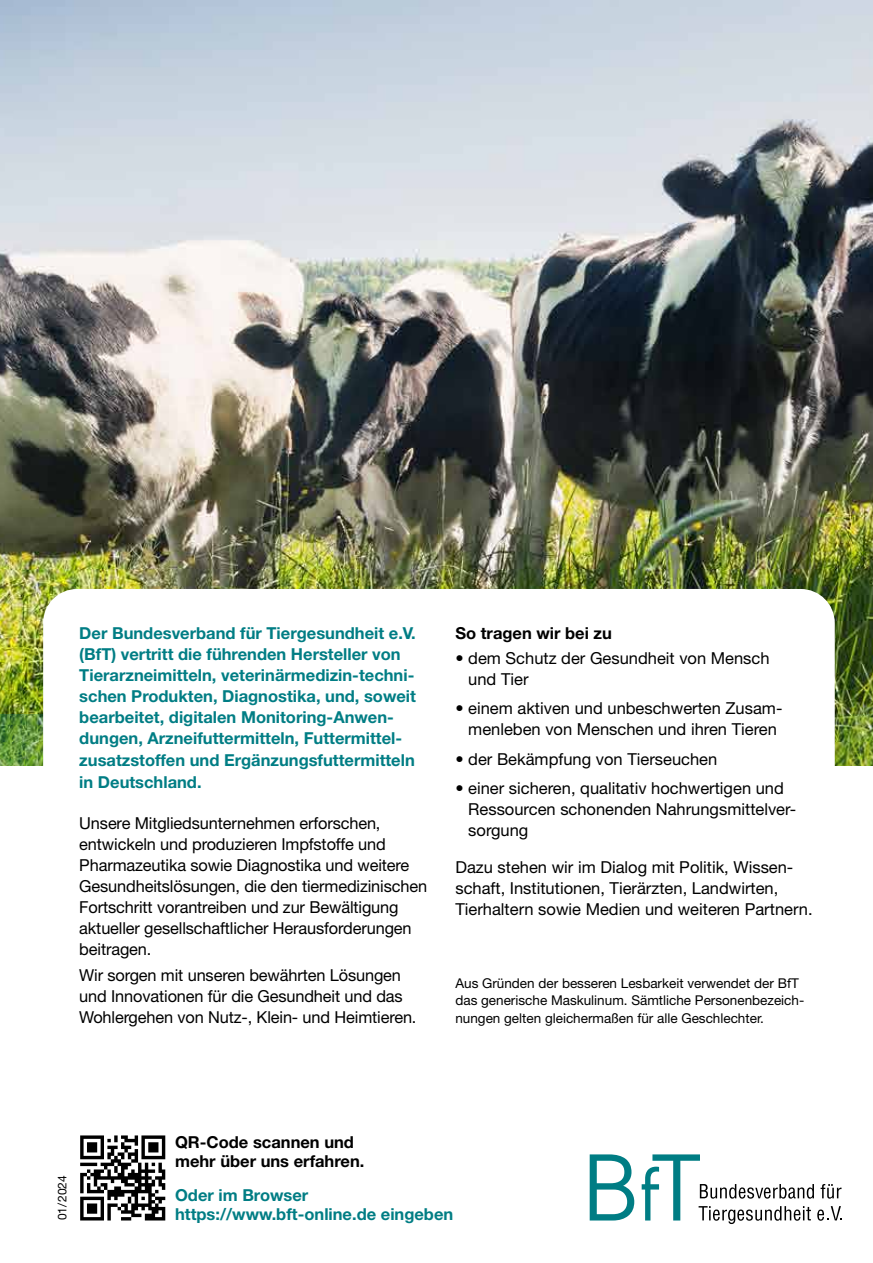
<style>
.page{position:relative;width:873px;height:1263px;background:#fff}
.page>*{position:absolute;margin:0;border:0;box-sizing:border-box;transform-origin:0 0}
.t1{font:16.5px/21.1px "Helvetica Neue LT Pro";letter-spacing:-.01em;color:#000}
.t2{font:700 16.5px/21.1px "Helvetica Neue LT Pro";color:#007d84}
.t3{font:700 16.5px/19.5px "Helvetica Neue LT Pro";color:#000}
.t4{font:13.5px/17.2px "Helvetica Neue LT Pro";color:#000}
.t5{font:12px "Helvetica Neue LT Pro";letter-spacing:.02em;color:#000}
</style>
<div class="page">
<img style="left:0;top:0;width:872px;height:714px">
<img style="left:834px;top:714px;width:38px;height:51px">
<svg style="left:0;top:714px;width:43px;height:51px;background:#64943d"></svg>
<div style="left:43px;top:589px;width:791px;height:312px;background:#fff;border-radius:34px"></div>
<svg style="left:589px;top:1154px;width:45px;height:66px"></svg>
<svg style="left:641px;top:1154px;width:200px;height:70px"></svg>
<svg style="left:80px;top:1135px;width:85px;height:85px"></svg>
<p class="t2" style="left:79px;top:622px;width:338px">Der Bundesverband für Tiergesundheit e.V. (BfT) vertritt die führenden Hersteller von Tierarzneimitteln, veterinärmedizin-techni&shy;schen Produkten, Diagnostika, und, soweit bearbeitet, digitalen Monitoring-Anwen&shy;dungen, Arzneifuttermitteln, Futtermittel&shy;zusatzstoffen und Ergänzungsfuttermitteln</p>
<p class="t2" style="left:79px;top:771px;width:124px">in Deutschland.</p>
<p class="t1" style="left:79px;top:812px;width:349px">Unsere Mitgliedsunternehmen erforschen, entwickeln und produzieren Impfstoffe und Pharmazeutika sowie Diagnostika und weitere Gesundheitslösungen, die den tiermedizinischen Fortschritt vorantreiben und zur Bewältigung aktueller gesellschaftlicher Herausforderungen beitragen.</p>
<p class="t1" style="left:79px;top:964px;width:338px">Wir sorgen mit unseren bewährten Lösungen und Innovationen für die Gesundheit und das<br>Wohlergehen von Nutz-, Klein- und Heimtieren.</p>
<p class="t3" style="left:455px;top:623px;width:158px">So tragen wir bei zu</p>
<p class="t1" style="left:468px;top:647px;width:303px;text-indent:-13px">• dem Schutz der Gesundheit von Mensch und Tier</p>
<p class="t1" style="left:455px;top:698px;width:328px;text-align:center">• einem aktiven und unbeschwerten Zusam&shy;menleben von Menschen und ihren Tieren</p>
<p class="t1" style="left:455px;top:748px;width:263px">• der Bekämpfung von Tierseuchen</p>
<p class="t1" style="left:468px;top:777px;width:329px;text-indent:-13px">• einer sicheren, qualitativ hochwertigen und<br>Ressourcen schonenden Nahrungsmittelver&shy;sorgung</p>
<p class="t1" style="left:455px;top:857px;width:358px">Dazu stehen wir im Dialog mit Politik, Wissen&shy;schaft, Institutionen, Tierärzten, Landwirten,<br>Tierhaltern sowie Medien und weiteren Partnern.</p>
<p class="t4" style="left:455px;top:974px;width:350px">Aus Gründen der besseren Lesbarkeit verwendet der BfT das generische Maskulinum. Sämtliche Personenbezeich&shy;nungen gelten gleichermaßen für alle Geschlechter.</p>
<p class="t5" style="left:55px;top:1220px;width:47px;rotate:-90deg">01/2024</p>
<p class="t3" style="left:175px;top:1132px;width:191px">QR-Code scannen und mehr über uns erfahren.</p>
<p class="t2" style="left:175px;top:1184px;width:280px;line-height:19.5px">Oder im Browser https://www.bft-online.de eingeben</p>
</div>
